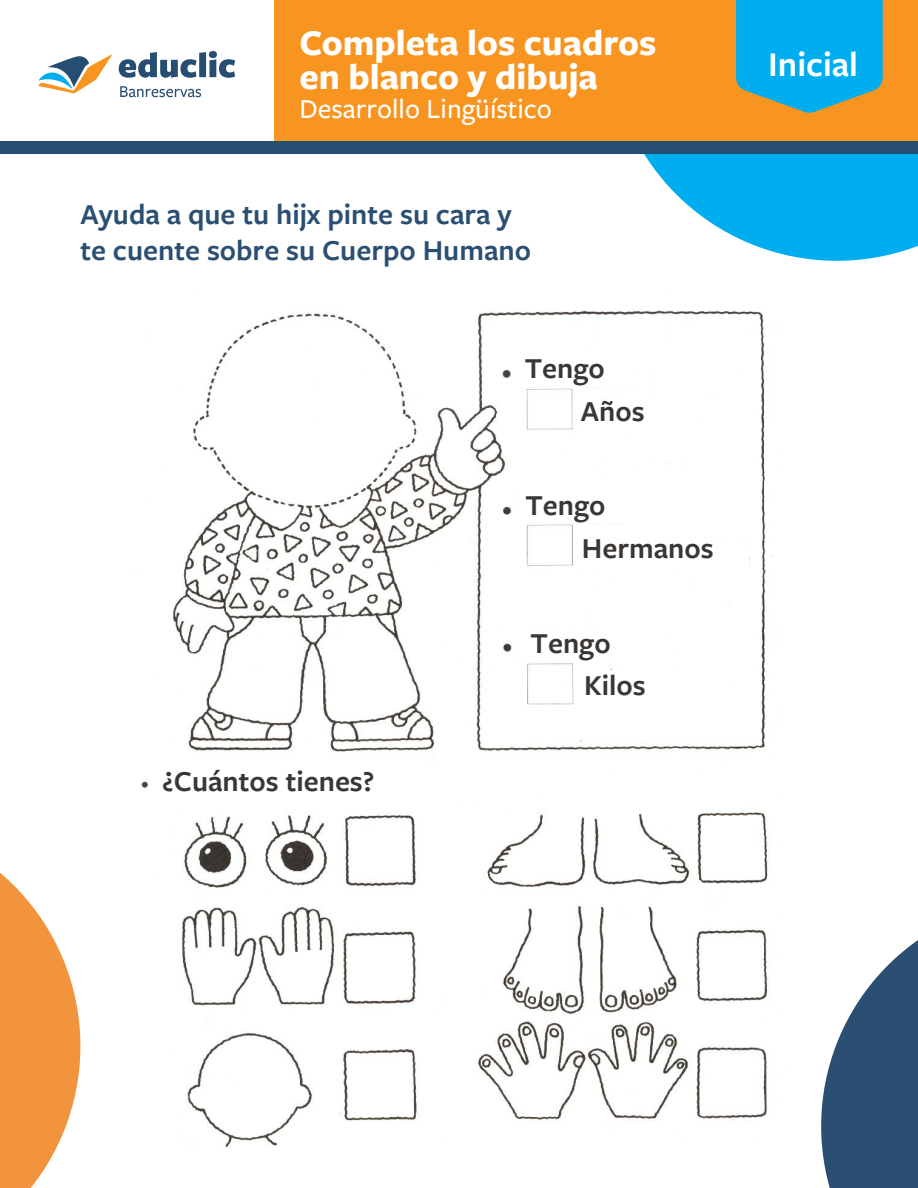
<style>
.page{position:relative;width:918px;height:1188px;background:#fff}
.page>*{position:absolute;margin:0;border:0;box-sizing:border-box;transform-origin:0 0}
.t1{font:700 37.5px/34.5px "Freight Sans Pro";color:#fff}
.t2{font:600 36px "Freight Sans Pro";color:#fff}
.t3{font:600 30px/36px "Freight Sans Pro";color:#2a4f72}
.t4{font:600 30px "Freight Sans Pro";color:#3a3633}
.t5{font:500 28.5px "Freight Sans Pro";color:#fff}
</style>
<div class="page">
<svg style="left:0;top:872px;width:80px;height:316px"></svg>
<svg style="left:610px;top:153px;width:308px;height:108px;fill:#00aef0"></svg>
<svg style="left:821px;top:940px;width:97px;height:248px"></svg>
<img style="left:141px;top:310px;width:633px;height:837px">
<div style="left:0;top:0;width:918px;height:143px;background:#f89420"></div>
<div style="left:0;top:0;width:274px;height:151px;background:#fff"></div>
<svg style="left:38px;top:54px;width:74px;height:39px"></svg>
<svg style="left:119px;top:51px;width:116px;height:27px"></svg>
<svg style="left:120px;top:86px;width:81px;height:11px"></svg>
<div style="left:0;top:141px;width:918px;height:12px;background:#264e72"></div>
<svg style="left:736px;top:0;width:147px;height:113px"></svg>
<div style="left:519px;top:358px;width:111px;height:28px;background:#fff"></div>
<div style="left:520px;top:494px;width:118px;height:28px;background:#fff"></div>
<div style="left:520px;top:632px;width:123px;height:29px;background:#fff"></div>
<div style="left:578px;top:670px;width:117px;height:39px;background:#fff"></div>
<div style="left:151px;top:772px;width:156px;height:39px;background:#fff"></div>
<div style="left:578px;top:540px;width:171px;height:29px;background:#fff"></div>
<div style="left:578px;top:400px;width:111px;height:33px;background:#fff"></div>
<p class="t1" style="left:299px;top:24px;width:358px">Completa los cuadros en blanco y dibuja</p>
<p class="t5" style="left:299px;top:89px;width:254px">Desarrollo Lingüístico</p>
<p class="t3" style="left:80px;top:195px;width:452px">Ayuda a que tu hijx pinte su cara y te cuente sobre su Cuerpo Humano</p>
<p class="t4" style="left:525px;top:348px;width:82px">Tengo</p>
<p class="t4" style="left:581px;top:391px;width:65px">Años</p>
<p class="t4" style="left:525px;top:485px;width:82px">Tengo</p>
<p class="t4" style="left:582px;top:528px;width:133px">Hermanos</p>
<p class="t4" style="left:531px;top:623px;width:82px">Tengo</p>
<p class="t4" style="left:162px;top:761px;width:214px">¿Cuántos tienes?</p>
<p class="t4" style="left:584px;top:664px;width:63px">Kilos</p>
<p class="t2" style="left:768px;top:39px;width:91px">Inicial</p>
</div>
